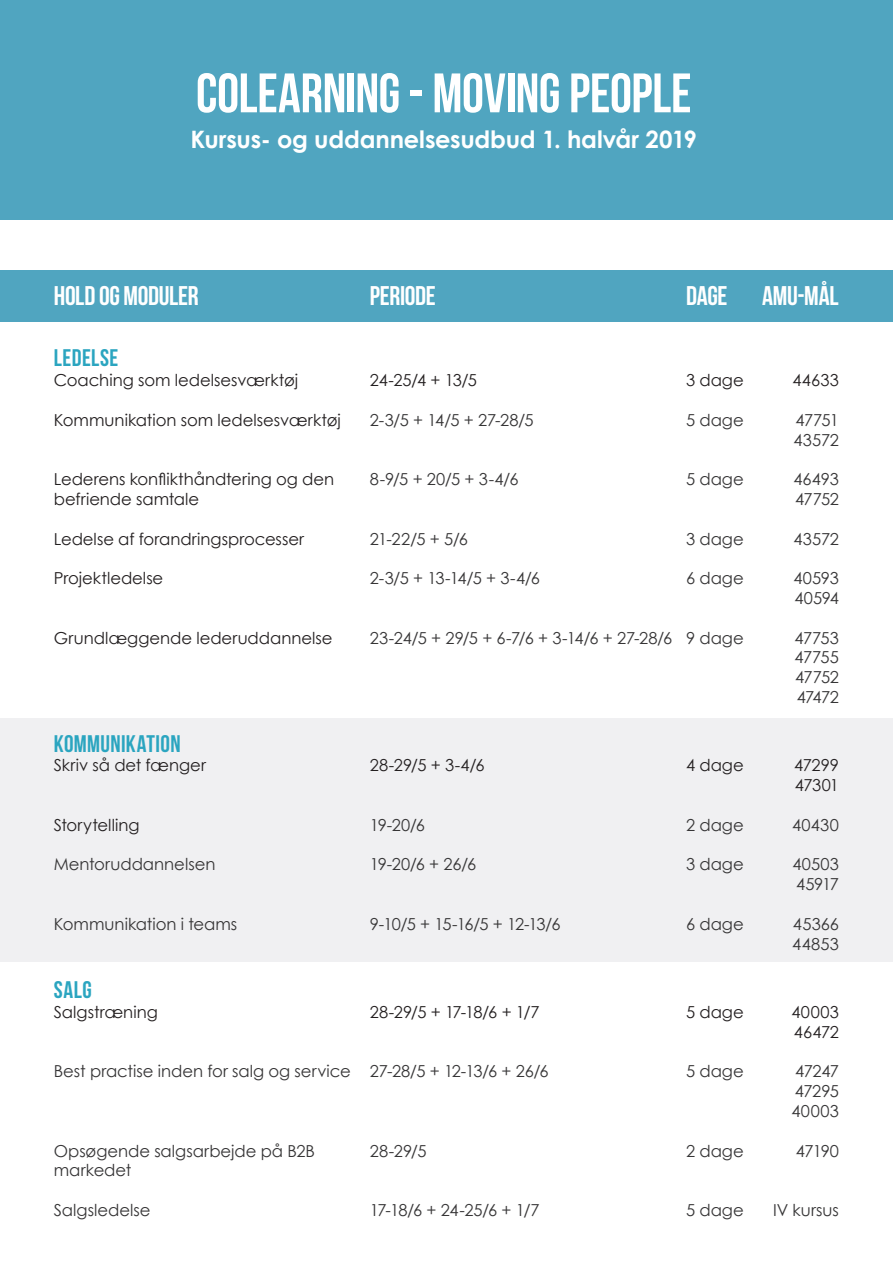
<style>
.page{position:relative;width:893px;height:1263px;background:#fff}
.page>*{position:absolute;margin:0;border:0;box-sizing:border-box;transform-origin:0 0}
.t1{font:55.5px "Bebas Neue";letter-spacing:-.005em;color:#fff}
.t2{font:27px "Bebas Neue";letter-spacing:-.015em;color:#fff}
.t3{font:700 24px "Century Gothic";letter-spacing:-.01em;color:#fff}
.t4{font:24px "Bebas Neue";letter-spacing:.015em;color:#2ba5c0}
.t5{font:16.5px/19.8px "Century Gothic";letter-spacing:-.005em;color:#363536}
.t6{font:16.5px/19.8px "Century Gothic";color:#231f20}
</style>
<div class="page">
<div style="left:0;top:719px;width:893px;height:243px;background:#ececee"></div>
<div style="left:0;top:0;width:893px;height:219px;background:#50a5c0"></div>
<div style="left:0;top:270px;width:893px;height:51px;background:#50a5c0"></div>
<p class="t1" style="left:196px;top:63px;width:497px">COLEARNING - MOVING PEOPLE</p>
<p class="t3" style="left:191px;top:121px;width:508px">Kursus- og uddannelsesudbud 1. halvår 2019</p>
<p class="t2" style="left:54px;top:281px;width:146px">HOLD OG MODULER</p>
<p class="t4" style="left:54px;top:345px;width:66px">LEDELSE</p>
<p class="t6" style="left:54px;top:370px;width:246px">Coaching som ledelsesværktøj</p>
<p class="t6" style="left:54px;top:410px;width:289px">Kommunikation som ledelsesværktøj</p>
<p class="t6" style="left:54px;top:469px;width:282px">Lederens konflikthåndtering og den befriende samtale</p>
<p class="t6" style="left:54px;top:528px;width:252px">Ledelse af forandringsprocesser</p>
<p class="t6" style="left:54px;top:568px;width:111px">Projektledelse</p>
<p class="t6" style="left:54px;top:627px;width:280px">Grundlæggende lederuddannelse</p>
<p class="t4" style="left:54px;top:730px;width:128px">KOMMUNIKATION</p>
<p class="t6" style="left:54px;top:755px;width:154px">Skriv så det fænger</p>
<p class="t6" style="left:54px;top:815px;width:87px">Storytelling</p>
<p class="t5" style="left:54px;top:854px;width:163px">Mentoruddannelsen</p>
<p class="t5" style="left:54px;top:914px;width:185px">Kommunikation i teams</p>
<p class="t4" style="left:54px;top:977px;width:40px">SALG</p>
<p class="t6" style="left:54px;top:1002px;width:106px">Salgstræning</p>
<p class="t5" style="left:54px;top:1061px;width:298px">Best practise inden for salg og service</p>
<p class="t5" style="left:54px;top:1140px;width:263px">Opsøgende salgsarbejde på B2B markedet</p>
<p class="t5" style="left:54px;top:1200px;width:98px">Salgsledelse</p>
<p class="t2" style="left:370px;top:281px;width:67px">PERIODE</p>
<p class="t2" style="left:686px;top:281px;width:43px">DAGE</p>
<p class="t2" style="left:762px;top:281px;width:78px">AMU-MÅL</p>
<p class="t6" style="left:370px;top:370px;width:109px">24-25/4 + 13/5</p>
<p class="t5" style="left:370px;top:410px;width:165px">2-3/5 + 14/5 + 27-28/5</p>
<p class="t5" style="left:370px;top:469px;width:150px">8-9/5 + 20/5 + 3-4/6</p>
<p class="t6" style="left:686px;top:370px;width:59px">3 dage</p>
<p class="t5" style="left:686px;top:410px;width:59px">5 dage</p>
<p class="t5" style="left:686px;top:469px;width:59px">5 dage</p>
<p class="t5" style="left:370px;top:528px;width:100px">21-22/5 + 5/6</p>
<p class="t5" style="left:370px;top:568px;width:172px">2-3/5 + 13-14/5 + 3-4/6</p>
<p class="t5" style="left:686px;top:528px;width:59px">3 dage</p>
<p class="t5" style="left:686px;top:568px;width:59px">6 dage</p>
<p class="t5" style="left:370px;top:627px;width:304px">23-24/5 + 29/5 + 6-7/6 + 3-14/6 + 27-28/6</p>
<p class="t5" style="left:686px;top:627px;width:59px">9 dage</p>
<p class="t6" style="left:792px;top:370px;width:48px">44633</p>
<p class="t5" style="left:795px;top:410px;width:45px">47751</p>
<p class="t5" style="left:793px;top:429px;width:47px">43572</p>
<p class="t5" style="left:793px;top:469px;width:47px">46493</p>
<p class="t5" style="left:795px;top:489px;width:45px">47752</p>
<p class="t5" style="left:793px;top:528px;width:47px">43572</p>
<p class="t5" style="left:793px;top:568px;width:47px">40593</p>
<p class="t5" style="left:794px;top:588px;width:46px">40594</p>
<p class="t5" style="left:794px;top:627px;width:46px">47753</p>
<p class="t5" style="left:795px;top:647px;width:46px">47755</p>
<p class="t5" style="left:795px;top:667px;width:45px">47752</p>
<p class="t5" style="left:797px;top:687px;width:44px">47472</p>
<p class="t6" style="left:370px;top:755px;width:116px">28-29/5 + 3-4/6</p>
<p class="t5" style="left:370px;top:815px;width:57px">19-20/6</p>
<p class="t5" style="left:370px;top:854px;width:108px">19-20/6 + 26/6</p>
<p class="t5" style="left:370px;top:914px;width:192px">9-10/5 + 15-16/5 + 12-13/6</p>
<p class="t6" style="left:686px;top:755px;width:59px">4 dage</p>
<p class="t5" style="left:686px;top:815px;width:59px">2 dage</p>
<p class="t5" style="left:686px;top:854px;width:59px">3 dage</p>
<p class="t5" style="left:686px;top:914px;width:59px">6 dage</p>
<p class="t6" style="left:794px;top:755px;width:46px">47299</p>
<p class="t6" style="left:795px;top:775px;width:46px">47301</p>
<p class="t5" style="left:792px;top:815px;width:48px">40430</p>
<p class="t5" style="left:792px;top:854px;width:48px">40503</p>
<p class="t5" style="left:796px;top:874px;width:44px">45917</p>
<p class="t5" style="left:793px;top:914px;width:48px">45366</p>
<p class="t5" style="left:792px;top:933px;width:48px">44853</p>
<p class="t6" style="left:370px;top:1002px;width:171px">28-29/5 + 17-18/6 + 1/7</p>
<p class="t5" style="left:370px;top:1061px;width:180px">27-28/5 + 12-13/6 + 26/6</p>
<p class="t5" style="left:370px;top:1140px;width:58px">28-29/5</p>
<p class="t6" style="left:686px;top:1002px;width:59px">5 dage</p>
<p class="t5" style="left:686px;top:1061px;width:59px">5 dage</p>
<p class="t5" style="left:686px;top:1140px;width:59px">2 dage</p>
<p class="t6" style="left:791px;top:1002px;width:49px">40003</p>
<p class="t6" style="left:794px;top:1022px;width:46px">46472</p>
<p class="t5" style="left:795px;top:1061px;width:45px">47247</p>
<p class="t5" style="left:795px;top:1081px;width:46px">47295</p>
<p class="t5" style="left:791px;top:1101px;width:49px">40003</p>
<p class="t5" style="left:796px;top:1140px;width:45px">47190</p>
<p class="t5" style="left:370px;top:1200px;width:171px">17-18/6 + 24-25/6 + 1/7</p>
<p class="t5" style="left:686px;top:1200px;width:59px">5 dage</p>
<p class="t5" style="left:773px;top:1200px;width:67px">IV kursus</p>
</div>
